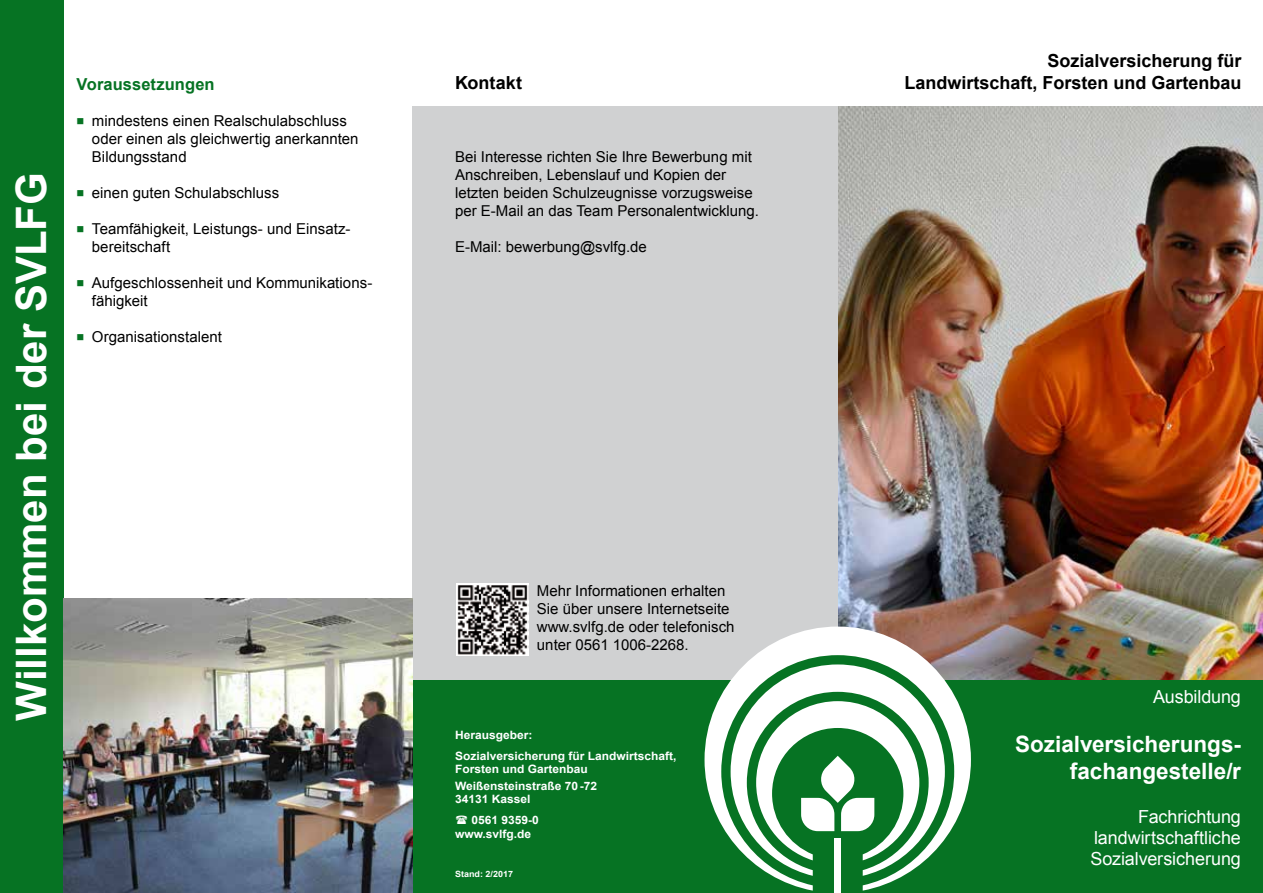
<style>
.page{position:relative;width:1263px;height:893px;background:#fff}
.page>*{position:absolute;margin:0;border:0;box-sizing:border-box;transform-origin:0 0}
.t1{font:700 42px "Arial";color:#fff}
.t2{font:700 22.5px/27px "Arial";color:#fff;text-align:right}
.t3{font:700 18px/21.6px "Arial";color:#000;text-align:right}
.t4{font:18px/21px "Arial";letter-spacing:-.005em;color:#fff;text-align:justify}
.t5{font:700 16.5px "Arial";letter-spacing:.005em;color:#067323}
.t6{font:15px/18px "Arial";color:#000}
.t7{font:700 11.55px/21.1px "Arial";color:#fff;scale:1.04 1}
.t8{font:700 8.7px "Arial";color:#fff;scale:1.04 1}
.s1{color:#067323}
</style>
<div class="page">
<img style="left:838px;top:106px;width:425px;height:574px">
<div style="left:0;top:0;width:64px;height:893px;background:#067323"></div>
<div style="left:412px;top:106px;width:426px;height:574px;background:#d0d1d2"></div>
<div style="left:412px;top:680px;width:851px;height:213px;background:#067323"></div>
<svg style="left:704px;top:627px;width:267px;height:264px"></svg>
<svg style="left:731px;top:664px;width:214px;height:212px;fill:#fff"></svg>
<svg style="left:756px;top:701px;width:163px;height:159px"></svg>
<div style="left:834px;top:838px;width:7px;height:55px;background:#fff"></div>
<img style="left:457px;top:583px;width:72px;height:73px">
<img style="left:64px;top:599px;width:348px;height:294px">
<h1 class="t1" style="left:2px;top:720px;width:550px;rotate:-90deg">Willkommen bei der SVLFG</h1>
<p class="t5" style="left:77px;top:73px;width:140px">Voraussetzungen</p>
<p class="t6" style="left:92px;top:112px;width:268px;text-indent:-15px"><span class="s1">■</span> mindestens einen Realschulabschluss oder einen als gleichwertig anerkannten<br>Bildungsstand</p>
<p class="t6" style="left:77px;top:184px;width:204px"><span class="s1">■</span> einen guten Schulabschluss</p>
<p class="t6" style="left:92px;top:220px;width:259px;text-indent:-15px"><span class="s1">■</span> Teamfähigkeit, Leistungs- und Einsatz&shy;bereitschaft</p>
<p class="t6" style="left:92px;top:274px;width:281px;text-indent:-15px"><span class="s1">■</span> Aufgeschlossenheit und Kommunikations&shy;fähigkeit</p>
<p class="t6" style="left:77px;top:328px;width:147px"><span class="s1">■</span> Organisationstalent</p>
<p class="t3" style="left:455px;top:72px;width:68px">Kontakt</p>
<p class="t6" style="left:455px;top:148px;width:306px">Bei Interesse richten Sie Ihre Bewerbung mit Anschreiben, Lebenslauf und Kopien der letzten beiden Schulzeugnisse vorzugsweise per E-Mail an das Team Personalentwicklung.</p>
<p class="t6" style="left:455px;top:238px;width:193px">E-Mail: bewerbung@svlfg.de</p>
<p class="t6" style="left:537px;top:582px;width:199px">Mehr Informationen erhalten<br>Sie über unsere Internetseite www.svlfg.de oder telefonisch unter 0561 1006-2268.</p>
<p class="t7" style="left:455px;top:724px;width:214px">Herausgeber:<br>Sozialversicherung für Landwirtschaft,</p>
<p class="t7" style="left:455px;top:760px;width:138px;line-height:17px">Forsten und Gartenbau<br>Weißensteinstraße 70-72</p>
<p class="t7" style="left:471px;top:788px;width:66px;text-indent:-16px">34131 Kassel<br>0561 9359-0</p>
<p class="t7" style="left:455px;top:823px;width:75px">www.svlfg.de</p>
<p class="t8" style="left:455px;top:867px;width:57px">Stand: 2/2017</p>
<p class="t3" style="left:904px;top:50px;width:339px">Sozialversicherung für<br>Landwirtschaft, Forsten und Gartenbau</p>
<p class="t4" style="left:1153px;top:686px;width:89px">Ausbildung</p>
<h2 class="t2" style="left:1015px;top:731px;width:227px">Sozialversicherungs&shy;fachangestelle/r</h2>
<p class="t4" style="left:1090px;top:806px;width:152px;text-indent:48px">Fachrichtung landwirtschaftliche Sozialversicherung</p>
</div>
